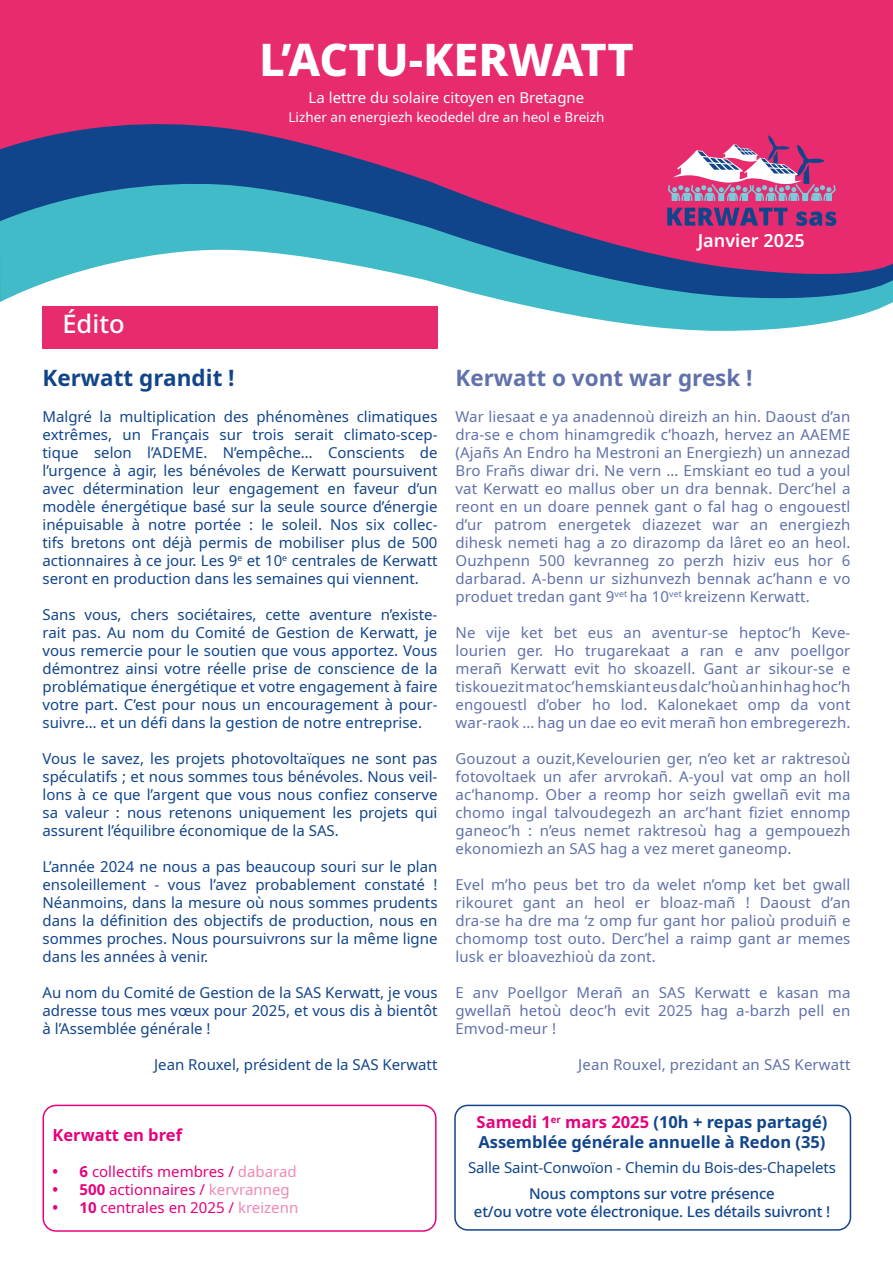
<style>
.page{position:relative;width:893px;height:1263px;background:#fff}
.page>*{position:absolute;margin:0;border:0;box-sizing:border-box;transform-origin:0 0}
.t1{font:800 45px "Noto Sans";color:#fff}
.t2{font:500 25.5px "Noto Sans";color:#fff}
.t3{font:700 22.5px "Noto Sans";color:#6071ab}
.t4{font:700 22.5px "Noto Sans";color:#11458b}
.t5{font:600 18px "Noto Sans";color:#fff}
.t6{font:700 16.5px/19.8px "Noto Sans";color:#11458b}
.t7{font:700 16.5px "Noto Sans";color:#e6007d}
.t8{font:15px/18px "Noto Sans";color:#11458b;text-align:justify}
.t9{font:15px/18px "Noto Sans";letter-spacing:.01em;color:#6071ab;text-align:justify}
.t10{font:15px "Noto Sans";color:#e6007d}
.t11{font:500 15px/18px "Noto Sans";letter-spacing:-.01em;color:#11458b;text-align:center}
.t12{font:15px "Noto Sans";color:#fff}
.t13{font:13.5px "Noto Sans";color:#fff}
.s1{font-weight:700}
.s2{color:#f088b6}
.s3{color:#e6007d}
</style>
<div class="page">
<div style="left:0;top:0;width:893px;height:334px;background:#e72b6e"></div>
<svg style="left:0;top:124px;width:428px;height:57px;fill:#11458b"></svg>
<svg style="left:0;top:181px;width:808px;height:69px"></svg>
<svg style="left:0;top:250px;width:893px;height:84px;background:#95bcd0"></svg>
<svg style="left:667px;top:208px;width:120px;height:18px"></svg>
<svg style="left:796px;top:211px;width:41px;height:15px"></svg>
<svg style="left:663px;top:135px;width:173px;height:66px"></svg>
<div style="left:43px;top:306px;width:395px;height:43px;background:#e72b6e"></div>
<div style="left:454px;top:1105px;width:397px;height:126px;border:2px solid #11458b;border-radius:13px"></div>
<div style="left:43px;top:1105px;width:394px;height:127px;border:2px solid #e6007d;border-radius:13px"></div>
<h1 class="t1" style="left:259px;top:34px;width:376px">L’ACTU-KERWATT</h1>
<p class="t12" style="left:309px;top:87px;width:277px">La lettre du solaire citoyen en Bretagne</p>
<p class="t13" style="left:288px;top:108px;width:317px">Lizher an energiezh keodedel dre an heol e Breizh</p>
<p class="t5" style="left:698px;top:231px;width:108px">Janvier 2025</p>
<h2 class="t2" style="left:62px;top:310px;width:64px">Édito</h2>
<h3 class="t4" style="left:43px;top:361px;width:194px">Kerwatt grandit !</h3>
<p class="t8" style="left:43px;top:407px;width:396px">Malgré la multiplication des phénomènes climatiques extrêmes, un Français sur trois serait climato-scep&shy;tique selon l’ADEME. N’empêche… Conscients de l’urgence à agir, les bénévoles de Kerwatt poursuivent avec détermination leur engagement en faveur d’un modèle énergétique basé sur la seule source d’énergie inépuisable à notre portée : le soleil. Nos six collec&shy;tifs bretons ont déjà permis de mobiliser plus de 500 actionnaires à ce jour. Les 9<sup>e</sup> et 10<sup>e</sup> centrales de Kerwatt seront en production dans les semaines qui viennent.</p>
<p class="t8" style="left:43px;top:605px;width:396px">Sans vous, chers sociétaires, cette aventure n’existe&shy;rait pas. Au nom du Comité de Gestion de Kerwatt, je vous remercie pour le soutien que vous apportez. Vous démontrez ainsi votre réelle prise de conscience de la problématique énergétique et votre engagement à faire votre part. C’est pour nous un encouragement à pour&shy;suivre… et un défi dans la gestion de notre entreprise.</p>
<p class="t8" style="left:43px;top:749px;width:396px">Vous le savez, les projets photovoltaïques ne sont pas spéculatifs ; et nous sommes tous bénévoles. Nous veil&shy;lons à ce que l’argent que vous nous confiez conserve sa valeur : nous retenons uniquement les projets qui assurent l’équilibre économique de la SAS.</p>
<p class="t8" style="left:43px;top:857px;width:396px">L’année 2024 ne nous a pas beaucoup souri sur le plan ensoleillement - vous l’avez probablement constaté !<br>Néanmoins, dans la mesure où nous sommes prudents dans la définition des objectifs de production, nous en sommes proches. Nous poursuivrons sur la même ligne dans les années à venir.</p>
<p class="t8" style="left:43px;top:983px;width:396px">Au nom du Comité de Gestion de la SAS Kerwatt, je vous adresse tous mes vœux pour 2025, et vous dis à bientôt à l’Assemblée générale !</p>
<p class="t8" style="left:154px;top:1055px;width:285px">Jean Rouxel, président de la SAS Kerwatt</p>
<p class="t7" style="left:53px;top:1123px;width:131px">Kerwatt en bref</p>
<p class="t10" style="left:53px;top:1161px;width:246px"><span class="s1">• 6</span> collectifs membres / <span class="s2">dabarad</span></p>
<p class="t10" style="left:53px;top:1179px;width:239px"><span class="s1">• 500</span> actionnaires / <span class="s2">kervranneg</span></p>
<p class="t10" style="left:53px;top:1197px;width:247px"><span class="s1">• 10</span> centrales en 2025 / <span class="s2">kreizenn</span></p>
<h3 class="t3" style="left:455px;top:361px;width:299px">Kerwatt o vont war gresk !</h3>
<p class="t9" style="left:455px;top:407px;width:396px">War liesaat e ya anadennoù direizh an hin. Daoust d’an dra-se e chom hinamgredik c’hoazh, hervez an AAEME (Ajañs An Endro ha Mestroni an Energiezh) un annezad Bro Frañs diwar dri. Ne vern … Emskiant eo tud a youl vat Kerwatt eo mallus ober un dra bennak. Derc’hel a reont en un doare pennek gant o fal hag o engouestl d’ur patrom energetek diazezet war an energiezh dihesk nemeti hag a zo dirazomp da lâret eo an heol.<br>Ouzhpenn 500 kevranneg zo perzh hiziv eus hor 6 darbarad. A-benn ur sizhunvezh bennak ac’hann e vo produet tredan gant 9<sup>vet</sup> ha 10<sup>vet</sup> kreizenn Kerwatt.</p>
<p class="t9" style="left:455px;top:623px;width:396px">Ne vije ket bet eus an aventur-se heptoc’h Keve&shy;lourien ger. Ho trugarekaat a ran e anv poellgor merañ Kerwatt evit ho skoazell. Gant ar sikour-se e tiskouezit mat oc’h emskiant eus dalc’hoù an hin hag hoc’h engouestl d’ober ho lod. Kalonekaet omp da vont war-raok … hag un dae eo evit merañ hon embregerezh.</p>
<p class="t9" style="left:455px;top:749px;width:396px">Gouzout a ouzit,Kevelourien ger, n’eo ket ar raktresoù fotovoltaek un afer arvrokañ. A-youl vat omp an holl ac’hanomp. Ober a reomp hor seizh gwellañ evit ma chomo ingal talvoudegezh an arc’hant fiziet ennomp ganeoc’h : n’eus nemet raktresoù hag a gempouezh ekonomiezh an SAS hag a vez meret ganeomp.</p>
<p class="t9" style="left:455px;top:875px;width:396px">Evel m’ho peus bet tro da welet n’omp ket bet gwall rikouret gant an heol er bloaz-mañ ! Daoust d’an dra-se ha dre ma ‘z omp fur gant hor palioù produiñ e chomomp tost outo. Derc’hel a raimp gant ar memes lusk er bloavezhioù da zont.</p>
<p class="t9" style="left:455px;top:983px;width:396px">E anv Poellgor Merañ an SAS Kerwatt e kasan ma gwellañ hetoù deoc’h evit 2025 hag a-barzh pell en Emvod-meur !</p>
<p class="t9" style="left:578px;top:1055px;width:274px">Jean Rouxel, prezidant an SAS Kerwatt</p>
<p class="t6" style="left:477px;top:1112px;width:352px"><span class="s3">Samedi 1</span><sup>er</sup> <span class="s3">mars 2025</span> (10h + repas partagé)<br>Assemblée générale annuelle à Redon (35)</p>
<p class="t8" style="left:468px;top:1159px;width:369px">Salle Saint-Conwoïon - Chemin du Bois-des-Chapelets</p>
<p class="t11" style="left:474px;top:1185px;width:358px">Nous comptons sur votre présence<br>et/ou votre vote électronique. Les détails suivront !</p>
</div>
